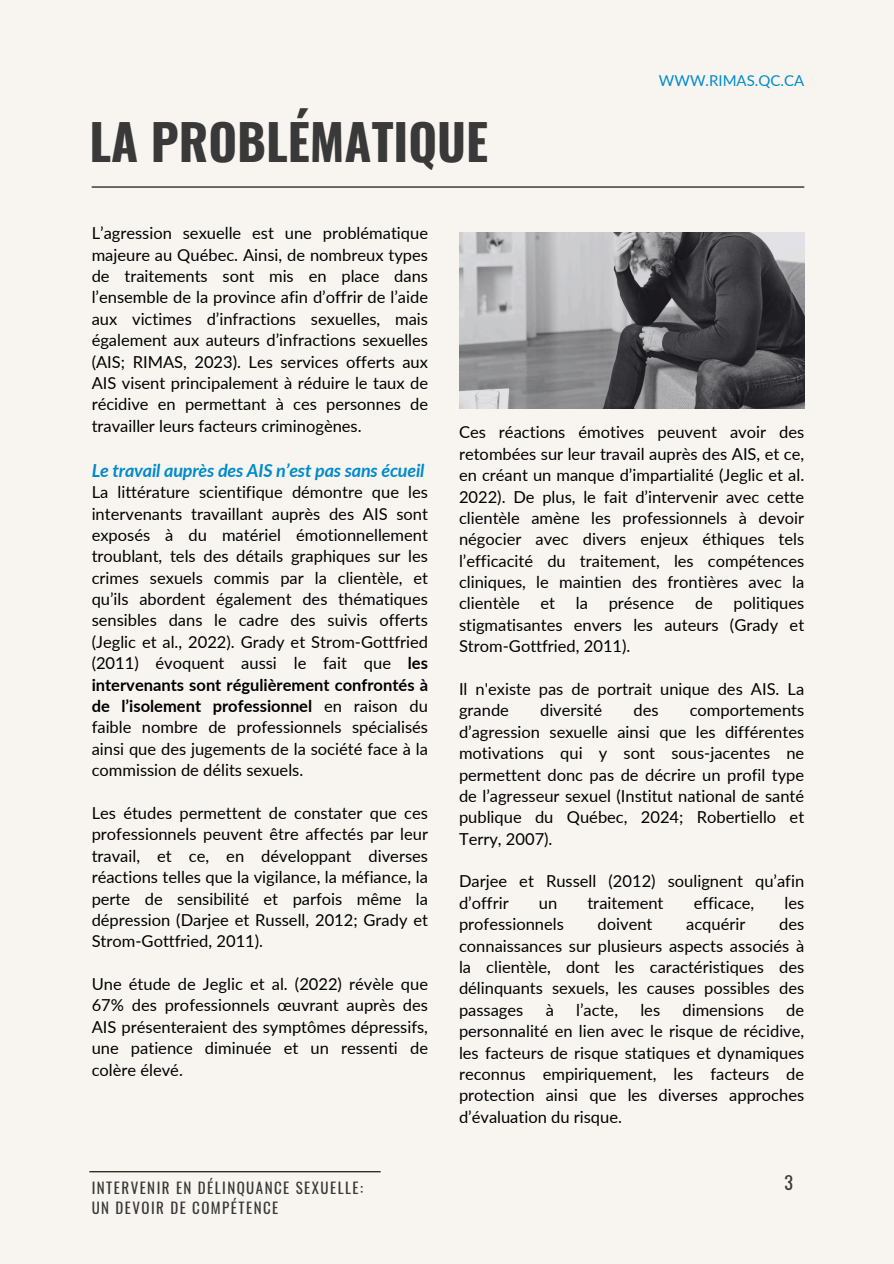
<style>
.page{position:relative;width:894px;height:1264px;background:#fff}
.page>*{position:absolute;margin:0;border:0;box-sizing:border-box;transform-origin:0 0}
.t1{font:700 49.2px "Oswald";color:#393939}
.t2{font:italic 700 18px "Lato";letter-spacing:-.01em;color:#008bca}
.t3{font:18px "Oswald";color:#393939}
.t4{font:16.5px/21.3px "Lato";color:#000;text-align:justify}
.t5{font:15px/20.2px "Oswald";letter-spacing:.095em;color:#393939}
.t6{font:15px "Lato";color:#008bca}
.s1{font-weight:700}
</style>
<div class="page">
<div style="left:0;top:0;width:893px;height:1263px;background:#f8f5f1"></div>
<hr style="left:92px;top:186px;width:712px;height:1px;background:#000">
<img style="left:459px;top:232px;width:345px;height:177px">
<hr style="left:89px;top:1171px;width:291px;height:1px;background:#000">
<p class="t1" style="left:89px;top:103px;width:400px">LA PROBLÉMATIQUE</p>
<p class="t6" style="left:658px;top:71px;width:147px">WWW.RIMAS.QC.CA</p>
<p class="t4" style="left:92px;top:222px;width:338px">L’agression sexuelle est une problématique majeure au Québec. Ainsi, de nombreux types de traitements sont mis en place dans l’ensemble de la province afin d’offrir de l’aide aux victimes d’infractions sexuelles, mais également aux auteurs d’infractions sexuelles (AIS; RIMAS, 2023). Les services offerts aux AIS visent principalement à réduire le taux de récidive en permettant à ces personnes de travailler leurs facteurs criminogènes.</p>
<p class="t2" style="left:92px;top:459px;width:334px">Le travail auprès des AIS n’est pas sans écueil</p>
<p class="t4" style="left:92px;top:481px;width:338px">La littérature scientifique démontre que les intervenants travaillant auprès des AIS sont exposés à du matériel émotionnellement troublant, tels des détails graphiques sur les crimes sexuels commis par la clientèle, et qu’ils abordent également des thématiques sensibles dans le cadre des suivis offerts (Jeglic et al., 2022). Grady et Strom-Gottfried (2011) évoquent aussi le fait que <span class="s1">les intervenants sont régulièrement confrontés à de l’isolement professionnel</span> en raison du faible nombre de professionnels spécialisés ainsi que des jugements de la société face à la commission de délits sexuels.</p>
<p class="t4" style="left:92px;top:802px;width:338px">Les études permettent de constater que ces professionnels peuvent être affectés par leur travail, et ce, en développant diverses réactions telles que la vigilance, la méfiance, la perte de sensibilité et parfois même la dépression (Darjee et Russell, 2012; Grady et Strom-Gottfried, 2011).</p>
<p class="t4" style="left:92px;top:972px;width:338px">Une étude de Jeglic et al. (2022) révèle que 67% des professionnels œuvrant auprès des AIS présenteraient des symptômes dépressifs, une patience diminuée et un ressenti de colère élevé.</p>
<h1 class="t5" style="left:92px;top:1176px;width:273px">INTERVENIR EN DÉLINQUANCE SEXUELLE:<br>UN DEVOIR DE COMPÉTENCE</h1>
<p class="t4" style="left:459px;top:421px;width:346px">Ces réactions émotives peuvent avoir des retombées sur leur travail auprès des AIS, et ce, en créant un manque d’impartialité (Jeglic et al.<br>2022). De plus, le fait d’intervenir avec cette clientèle amène les professionnels à devoir négocier avec divers enjeux éthiques tels l’efficacité du traitement, les compétences cliniques, le maintien des frontières avec la clientèle</p>
<p class="t4" style="left:459px;top:592px;width:346px;text-indent:274px">politiques stigmatisantes envers les auteurs (Grady et Strom-Gottfried, 2011).</p>
<h2 class="t4" style="left:459px;top:678px;width:346px">Il n'existe pas de portrait unique des AIS. La grande</h2>
<p class="t4" style="left:540px;top:592px;width:16px">et</p>
<p class="t4" style="left:575px;top:592px;width:14px">la</p>
<p class="t4" style="left:608px;top:592px;width:67px">présence</p>
<p class="t4" style="left:694px;top:592px;width:19px">de</p>
<h2 class="t4" style="left:540px;top:699px;width:64px">diversité</h2>
<h2 class="t4" style="left:633px;top:699px;width:27px">des</h2>
<h2 class="t4" style="left:459px;top:699px;width:346px;text-indent:230px">comportements d’agression sexuelle ainsi que les différentes motivations qui y sont sous-jacentes ne permettent donc pas de décrire un profil type de l’agresseur sexuel (Institut national de santé publique du Québec, 2024; Robertiello et Terry, 2007).</h2>
<p class="t4" style="left:459px;top:870px;width:346px">Darjee et Russell (2012) soulignent qu’afin d’offrir</p>
<p class="t4" style="left:538px;top:891px;width:20px">un</p>
<p class="t4" style="left:587px;top:891px;width:78px">traitement</p>
<p class="t4" style="left:693px;top:891px;width:62px">efficace,</p>
<p class="t4" style="left:784px;top:891px;width:21px">les</p>
<p class="t4" style="left:459px;top:913px;width:106px">professionnels</p>
<p class="t4" style="left:597px;top:913px;width:56px">doivent</p>
<p class="t4" style="left:686px;top:913px;width:61px">acquérir</p>
<p class="t4" style="left:459px;top:913px;width:346px;text-indent:320px">des connaissances sur plusieurs aspects associés à la clientèle, dont les caractéristiques des délinquants sexuels, les causes possibles des passages</p>
<p class="t4" style="left:545px;top:998px;width:10px">à</p>
<p class="t4" style="left:576px;top:998px;width:43px">l’acte,</p>
<p class="t4" style="left:640px;top:998px;width:21px">les</p>
<p class="t4" style="left:682px;top:998px;width:83px">dimensions</p>
<p class="t4" style="left:459px;top:998px;width:346px;text-indent:327px">de personnalité en lien avec le risque de récidive, les facteurs de risque statiques et dynamiques reconnus empiriquement, les facteurs de protection ainsi que les diverses approches d’évaluation du risque.</p>
<p class="t3" style="left:784px;top:1168px;width:10px">3</p>
</div>
